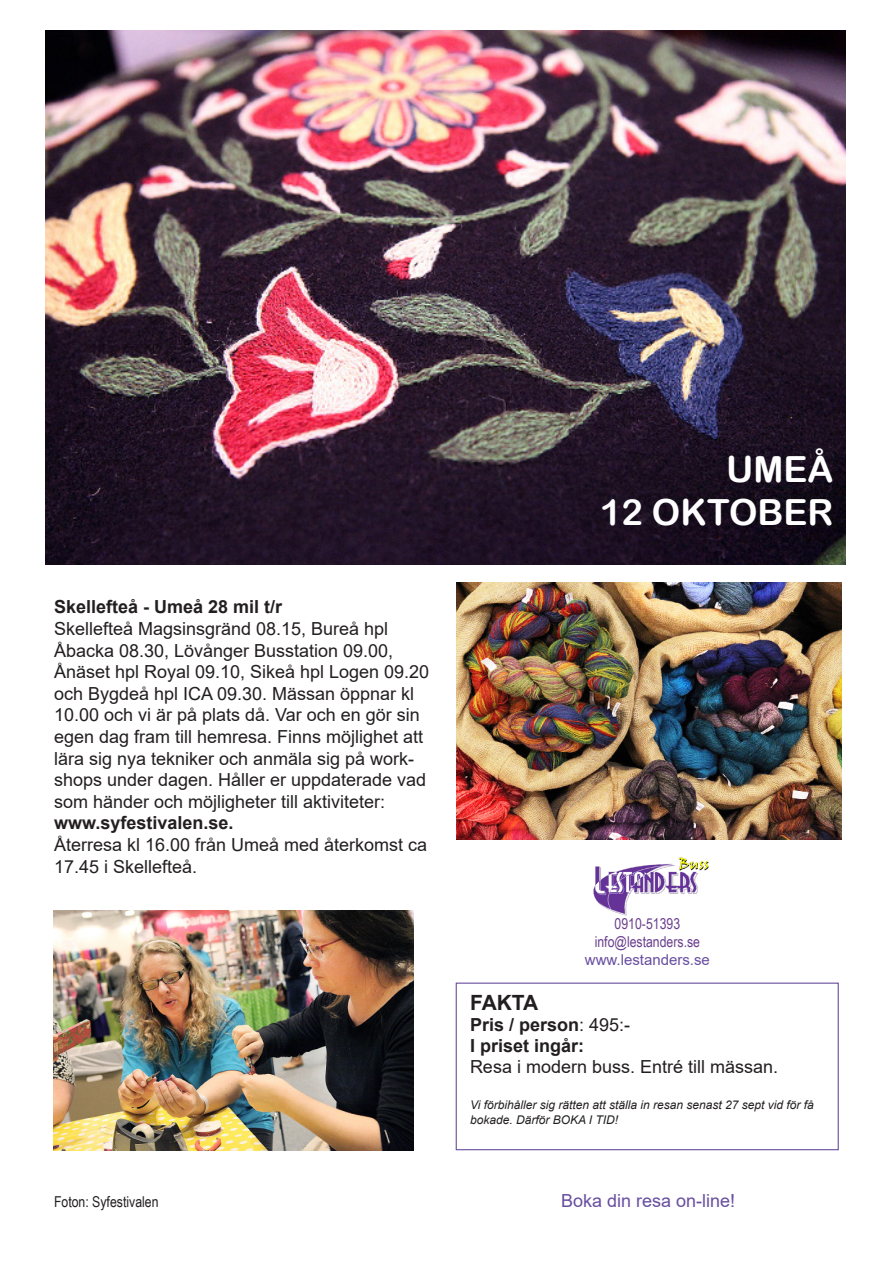
<style>
.page{position:relative;width:893px;height:1263px;background:#fff}
.page>*{position:absolute;margin:0;border:0;box-sizing:border-box;transform-origin:0 0}
.t1{font:36px "Arial Rounded MT Bold";color:#fff}
.t2{font:700 21px "Arial";letter-spacing:-.03em;color:#231f20}
.t3{font:18px/21.6px "Arial";color:#231f20}
.t4{font:700 18px "Arial";color:#231f20}
.t5{font:18px "Arial";color:#684ea0}
.t6{font:15px "Arial Narrow";color:#6a3f8e}
.t7{font:15px "Arial Narrow";color:#231f20}
.t8{font:15px "Arial";color:#684ea0}
.t9{font:italic 12px/15px "Arial";color:#231f20}
.s1{font-weight:400}
</style>
<div class="page">
<div style="left:456px;top:982px;width:383px;height:168px;border:1px solid #684ea0"></div>
<img style="left:593px;top:857px;width:116px;height:59px">
<img style="left:45px;top:30px;width:801px;height:534px">
<img style="left:54px;top:911px;width:359px;height:239px">
<img style="left:456px;top:583px;width:386px;height:257px">
<p class="t4" style="left:54px;top:594px;width:230px">Skellefteå - Umeå 28 mil t/r</p>
<p class="t3" style="left:54px;top:618px;width:341px">Skellefteå Magsinsgränd 08.15, Bureå hpl<br>Åbacka 08.30, Lövånger Busstation 09.00,</p>
<p class="t3" style="left:54px;top:661px;width:377px">Ånäset hpl Royal 09.10, Sikeå hpl Logen 09.20 och Bygdeå hpl ICA 09.30. Mässan öppnar kl 10.00 och vi är på plats då. Var och en gör sin egen dag fram till hemresa. Finns möjlighet att lära sig nya tekniker och anmäla sig på work&shy;shops under dagen. Håller er uppdaterade vad som händer och möjligheter till aktiviteter:</p>
<p class="t4" style="left:54px;top:810px;width:181px">www.syfestivalen.se.</p>
<p class="t3" style="left:54px;top:834px;width:375px">Återresa kl 16.00 från Umeå med återkomst ca<br>17.45 i Skellefteå.</p>
<p class="t1" style="left:726px;top:448px;width:109px">UMEÅ</p>
<p class="t1" style="left:600px;top:491px;width:235px">12 OKTOBER</p>
<p class="t6" style="left:615px;top:912px;width:67px">0910-51393</p>
<p class="t6" style="left:595px;top:930px;width:107px">info@lestanders.se</p>
<p class="t8" style="left:585px;top:949px;width:127px">www.lestanders.se</p>
<p class="t2" style="left:470px;top:988px;width:70px">FAKTA</p>
<p class="t4" style="left:470px;top:1012px;width:162px">Pris / person<span class="s1">: 495:-</span></p>
<p class="t4" style="left:470px;top:1033px;width:116px">I priset ingår:</p>
<p class="t3" style="left:470px;top:1056px;width:310px">Resa i modern buss. Entré till mässan.</p>
<p class="t9" style="left:470px;top:1098px;width:345px">Vi förbihåller sig rätten att ställa in resan senast 27 sept vid för få bokade. Därför BOKA I TID!</p>
<p class="t7" style="left:54px;top:1190px;width:106px">Foton: Syfestivalen</p>
<p class="t5" style="left:561px;top:1188px;width:176px">Boka din resa on-line!</p>
</div>
